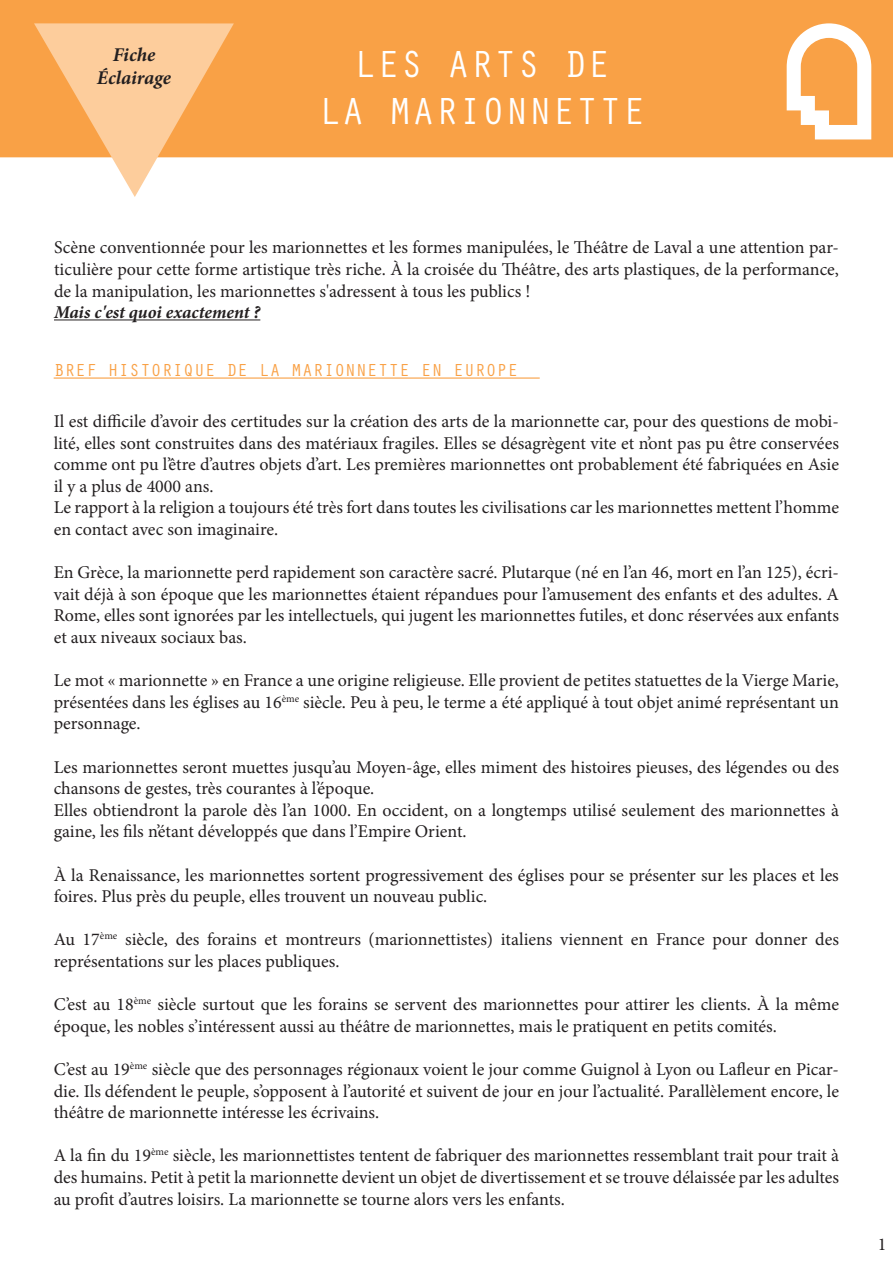
<style>
.page{position:relative;width:893px;height:1263px;background:#fff}
.page>*{position:absolute;margin:0;border:0;box-sizing:border-box;transform-origin:0 0}
.t1{font:39px "Orator Std";color:#fff}
.t2{font:italic 700 19.5px "Minion Pro";letter-spacing:-.005em;color:#231f20}
.t3{font:18px/21.6px "Minion Pro";color:#231f20;text-align:justify}
.t4{font:18px "Orator Std";color:#f9a146}
.t5{font:italic 700 18px "Minion Pro";letter-spacing:-.005em;color:#231f20}
</style>
<div class="page">
<div style="left:1px;top:1px;width:892px;height:156px;background:#f9a146"></div>
<div style="left:0;top:0;width:893px;height:157px;border:2px solid #f9a146"></div>
<svg style="left:34px;top:23px;width:200px;height:174px"></svg>
<svg style="left:787px;top:23px;width:84px;height:116px"></svg>
<hr style="left:54px;top:319px;width:206px;height:1px;background:#231f20">
<hr style="left:54px;top:377px;width:486px;height:2px;background:#f9a146">
<p class="t2" style="left:113px;top:41px;width:44px">Fiche</p>
<p class="t2" style="left:97px;top:64px;width:76px">Éclairage</p>
<p class="t1" style="left:353px;top:36px;width:259px">LES ARTS DE</p>
<p class="t1" style="left:318px;top:83px;width:329px">LA MARIONNETTE</p>
<p class="t3" style="left:54px;top:237px;width:786px">Scène conventionnée pour les marionnettes et les formes manipulées, le Théâtre de Laval a une attention par&shy;ticulière pour cette forme artistique très riche. À la croisée du Théâtre, des arts plastiques, de la performance, de la manipulation, les marionnettes s'adressent à tous les publics !</p>
<p class="t5" style="left:54px;top:300px;width:208px">Mais c'est quoi exactement ?</p>
<p class="t4" style="left:54px;top:358px;width:466px">BREF HISTORIQUE DE LA MARIONNETTE EN EUROPE</p>
<p class="t3" style="left:54px;top:410px;width:787px">Il est difficile d’avoir des certitudes sur la création des arts de la marionnette car, pour des questions de mobi&shy;lité, elles sont construites dans des matériaux fragiles. Elles se désagrègent vite et n’ont pas pu être conservées comme ont pu l’être d’autres objets d’art. Les premières marionnettes ont probablement été fabriquées en Asie il y a plus de 4000 ans.</p>
<p class="t3" style="left:54px;top:497px;width:787px">Le rapport à la religion a toujours été très fort dans toutes les civilisations car les marionnettes mettent l’homme en contact avec son imaginaire.</p>
<p class="t3" style="left:54px;top:562px;width:787px">En Grèce, la marionnette perd rapidement son caractère sacré. Plutarque (né en l’an 46, mort en l’an 125), écri&shy;vait déjà à son époque que les marionnettes étaient répandues pour l’amusement des enfants et des adultes. A Rome, elles sont ignorées par les intellectuels, qui jugent les marionnettes futiles, et donc réservées aux enfants et aux niveaux sociaux bas.</p>
<p class="t3" style="left:54px;top:670px;width:787px">Le mot « marionnette » en France a une origine religieuse. Elle provient de petites statuettes de la Vierge Marie, présentées dans les églises au 16<sup>ème</sup> siècle. Peu à peu, le terme a été appliqué à tout objet animé représentant un personnage.</p>
<p class="t3" style="left:54px;top:756px;width:787px">Les marionnettes seront muettes jusqu’au Moyen-âge, elles miment des histoires pieuses, des légendes ou des chansons de gestes, très courantes à l’époque.</p>
<p class="t3" style="left:54px;top:799px;width:787px">Elles obtiendront la parole dès l’an 1000. En occident, on a longtemps utilisé seulement des marionnettes à gaine, les fils n’étant développés que dans l’Empire Orient.</p>
<p class="t3" style="left:54px;top:864px;width:787px">À la Renaissance, les marionnettes sortent progressivement des églises pour se présenter sur les places et les foires. Plus près du peuple, elles trouvent un nouveau public.</p>
<p class="t3" style="left:54px;top:929px;width:787px">Au 17<sup>ème</sup> siècle, des forains et montreurs (marionnettistes) italiens viennent en France pour donner des représentations sur les places publiques.</p>
<p class="t3" style="left:54px;top:994px;width:787px">C’est au 18<sup>ème</sup> siècle surtout que les forains se servent des marionnettes pour attirer les clients. À la même époque, les nobles s’intéressent aussi au théâtre de marionnettes, mais le pratiquent en petits comités.</p>
<p class="t3" style="left:54px;top:1058px;width:787px">C’est au 19<sup>ème</sup> siècle que des personnages régionaux voient le jour comme Guignol à Lyon ou Lafleur en Picar&shy;die. Ils défendent le peuple, s’opposent à l’autorité et suivent de jour en jour l’actualité. Parallèlement encore, le théâtre de marionnette intéresse les écrivains.</p>
<p class="t3" style="left:54px;top:1145px;width:787px">A la fin du 19<sup>ème</sup> siècle, les marionnettistes tentent de fabriquer des marionnettes ressemblant trait pour trait à des humains. Petit à petit la marionnette devient un objet de divertissement et se trouve délaissée par les adultes au profit d’autres loisirs. La marionnette se tourne alors vers les enfants.</p>
<p class="t3" style="left:878px;top:1233px;width:10px">1</p>
</div>
